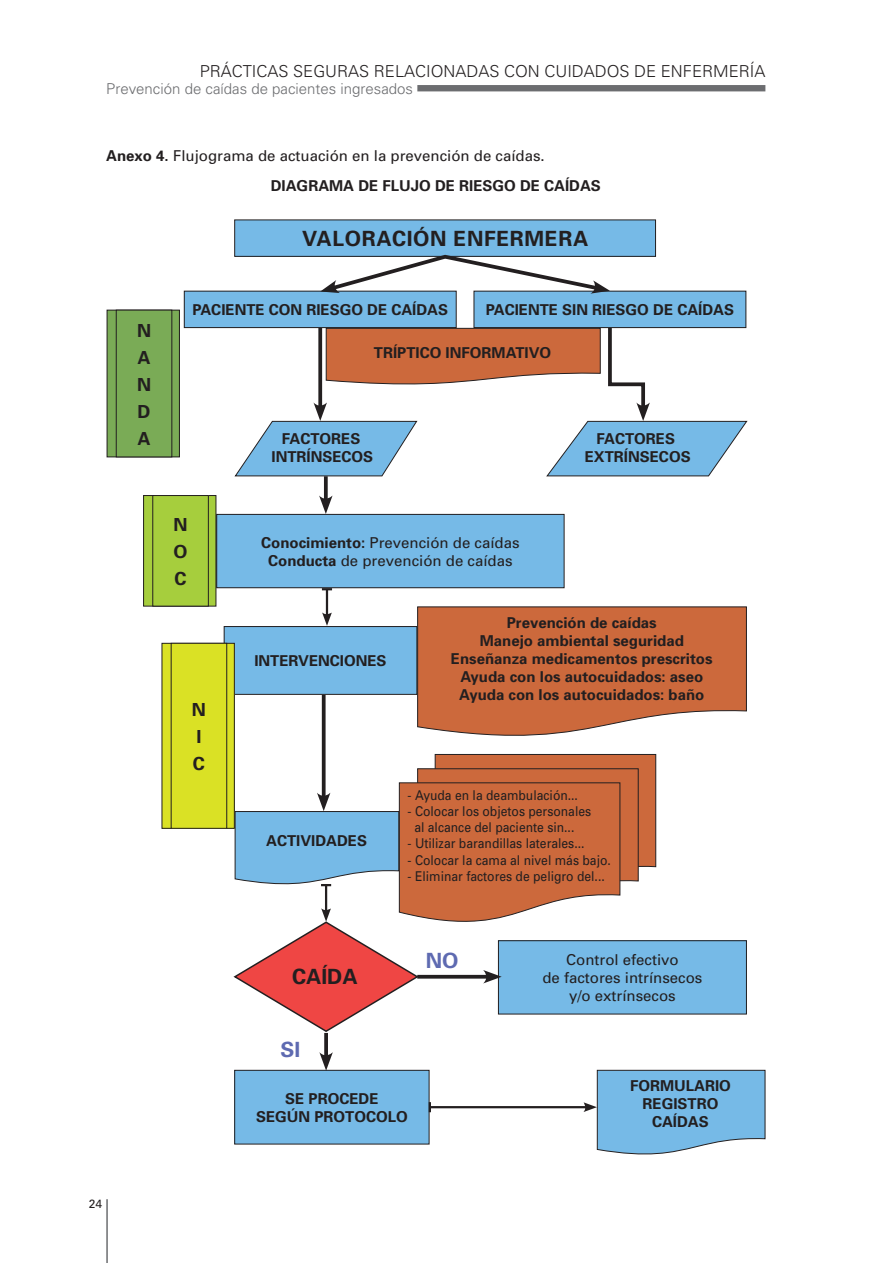
<style>
.page{position:relative;width:893px;height:1263px;background:#fff}
.page>*{position:absolute;margin:0;border:0;box-sizing:border-box;transform-origin:0 0}
.t1{font:700 21px "Univers";letter-spacing:.03em;color:#231f20}
.t2{font:700 21px "Univers";color:#5e6ab1}
.t3{font:700 18px/27px "Univers";color:#231f20;text-align:justify}
.t4{font:300 16.5px "Univers";color:#231f20}
.t5{font:700 15px/18px "Univers";color:#231f20;text-align:center}
.t6{font:15px/18px "Univers";color:#231f20;text-align:center}
.t7{font:300 15px "Univers";color:#6c6d70}
.t8{font:13.5px/16.2px "Univers";color:#231f20;scale:.9 1}
.t9{font:12px "Univers";color:#231f20}
.s1{font-weight:700}
</style>
<div class="page">
<hr style="left:106px;top:1199px;width:2px;height:64px;background:#6c6d70">
<div style="left:417px;top:85px;width:348px;height:6px;background:#6c6d70"></div>
<div style="left:235px;top:220px;width:420px;height:36px;background:#76bae7"></div>
<div style="left:234px;top:220px;width:422px;height:37px;border:1px solid #231f20"></div>
<div style="left:184px;top:291px;width:272px;height:37px;background:#76bae7"></div>
<div style="left:184px;top:291px;width:273px;height:37px;border:1px solid #231f20"></div>
<div style="left:224px;top:626px;width:193px;height:68px;background:#76bae7"></div>
<div style="left:224px;top:626px;width:193px;height:69px;border:1px solid #231f20"></div>
<div style="left:235px;top:1070px;width:194px;height:74px;background:#76bae7"></div>
<div style="left:234px;top:1070px;width:195px;height:74px;border:1px solid #231f20"></div>
<svg style="left:417px;top:606px;width:330px;height:130px;background:#c9724b"></svg>
<div style="left:217px;top:514px;width:347px;height:74px;background:#76bae7"></div>
<div style="left:216px;top:514px;width:348px;height:74px;border:1px solid #231f20"></div>
<div style="left:474px;top:291px;width:272px;height:37px;background:#76bae7"></div>
<div style="left:498px;top:941px;width:248px;height:73px;background:#76bae7"></div>
<div style="left:498px;top:940px;width:249px;height:74px;border:1px solid #231f20"></div>
<svg style="left:109px;top:312px;width:69px;height:143px;background:#75a453"></svg>
<div style="left:107px;top:310px;width:73px;height:147px;border:1px solid #231f20"></div>
<div style="left:116px;top:310px;width:56px;height:147px;background:#7aab56"></div>
<div style="left:116px;top:310px;width:56px;height:147px;border:1px solid #231f20"></div>
<div style="left:144px;top:495px;width:72px;height:111px;background:#a6ce3d"></div>
<div style="left:143px;top:495px;width:73px;height:111px;border:1px solid #231f20"></div>
<div style="left:152px;top:495px;width:57px;height:111px;border:1px solid #231f20"></div>
<svg style="left:164px;top:645px;width:69px;height:182px;background:#d1d724"></svg>
<div style="left:162px;top:643px;width:73px;height:186px;border:1px solid #231f20"></div>
<div style="left:171px;top:643px;width:56px;height:185px;background:#dae125"></div>
<div style="left:171px;top:643px;width:56px;height:186px;border:1px solid #231f20"></div>
<svg style="left:320px;top:254px;width:290px;height:40px"></svg>
<svg style="left:324px;top:477px;width:4px;height:18px"></svg>
<svg style="left:319px;top:495px;width:14px;height:19px"></svg>
<svg style="left:234px;top:324px;width:514px;height:153px"></svg>
<hr style="left:326px;top:589px;width:2px;height:27px;background:#231f20">
<svg style="left:322px;top:588px;width:10px;height:2px"></svg>
<svg style="left:322px;top:612px;width:10px;height:14px"></svg>
<hr style="left:430px;top:1106px;width:158px;height:2px;background:#231f20">
<svg style="left:429px;top:1102px;width:2px;height:10px"></svg>
<svg style="left:583px;top:1069px;width:183px;height:86px;background:#8ac1e5"></svg>
<svg style="left:322px;top:695px;width:4px;height:59px"></svg>
<svg style="left:324px;top:1033px;width:4px;height:19px"></svg>
<svg style="left:319px;top:1052px;width:14px;height:19px"></svg>
<svg style="left:232px;top:754px;width:424px;height:279px"></svg>
<p class="t4" style="left:200px;top:61px;width:567px">PRÁCTICAS SEGURAS RELACIONADAS CON CUIDADOS DE ENFERMERÍA</p>
<p class="t7" style="left:106px;top:80px;width:308px">PREVENCIÓN DE CAÍDAS DE PACIENTES INGRESADOS</p>
<p class="t6" style="left:271px;top:140px;width:332px;line-height:30.8px;text-align:left;text-indent:-165px"><span class="s1">Anexo 4.</span> Flujograma de actuación en la prevención de caídas.<br><span class="s1">DIAGRAMA DE FLUJO DE RIESGO DE CAÍDAS</span></p>
<h1 class="t1" style="left:302px;top:226px;width:288px">VALORACIÓN ENFERMERA</h1>
<p class="t9" style="left:89px;top:1197px;width:15px">24</p>
<p class="t3" style="left:137px;top:317px;width:16px">N A N D A</p>
<p class="t5" style="left:192px;top:301px;width:257px">PACIENTE CON RIESGO DE CAÍDAS</p>
<p class="t5" style="left:486px;top:301px;width:250px">PACIENTE SIN RIESGO DE CAÍDAS</p>
<p class="t5" style="left:374px;top:343px;width:179px">TRÍPTICO INFORMATIVO</p>
<p class="t3" style="left:174px;top:511px;width:16px">N O C</p>
<p class="t3" style="left:192px;top:696px;width:16px;text-align:left">N<br>I<br>C</p>
<p class="t5" style="left:272px;top:430px;width:103px">FACTORES<br>INTRÍNSECOS</p>
<p class="t5" style="left:585px;top:430px;width:107px">FACTORES<br>EXTRÍNSECOS</p>
<p class="t6" style="left:261px;top:534px;width:260px"><span class="s1">Conocimiento:</span> Prevención de caídas<br><span class="s1">Conducta</span> de prevención de caídas</p>
<p class="t5" style="left:254px;top:652px;width:134px">INTERVENCIONES</p>
<p class="t5" style="left:451px;top:613px;width:263px">Prevención de caídas<br>Manejo ambiental seguridad<br>Enseñanza medicamentos prescritos<br>Ayuda con los autocuidados: aseo<br>Ayuda con los autocuidados: baño</p>
<p class="t5" style="left:266px;top:831px;width:102px">ACTIVIDADES</p>
<p class="t8" style="left:408px;top:787px;width:191px">- Ayuda en la deambulación...</p>
<p class="t8" style="left:414px;top:803px;width:198px;text-indent:-7px">- Colocar los objetos personales al alcance del paciente sin...</p>
<p class="t8" style="left:408px;top:835px;width:198px">- Utilizar barandillas laterales...</p>
<p class="t8" style="left:408px;top:852px;width:227px">- Colocar la cama al nivel más bajo.</p>
<p class="t8" style="left:408px;top:868px;width:221px">- Eliminar factores de peligro del...</p>
<h1 class="t1" style="left:292px;top:963px;width:67px">CAÍDA</h1>
<h1 class="t2" style="left:426px;top:948px;width:34px">NO</h1>
<h1 class="t2" style="left:281px;top:1037px;width:21px">SI</h1>
<p class="t5" style="left:256px;top:1090px;width:153px">SE PROCEDE<br>SEGÚN PROTOCOLO</p>
<p class="t6" style="left:542px;top:951px;width:162px">Control efectivo<br>de factores intrínsecos y/o extrínsecos</p>
<p class="t5" style="left:630px;top:1077px;width:102px">FORMULARIO<br>REGISTRO<br>CAÍDAS</p>
</div>
